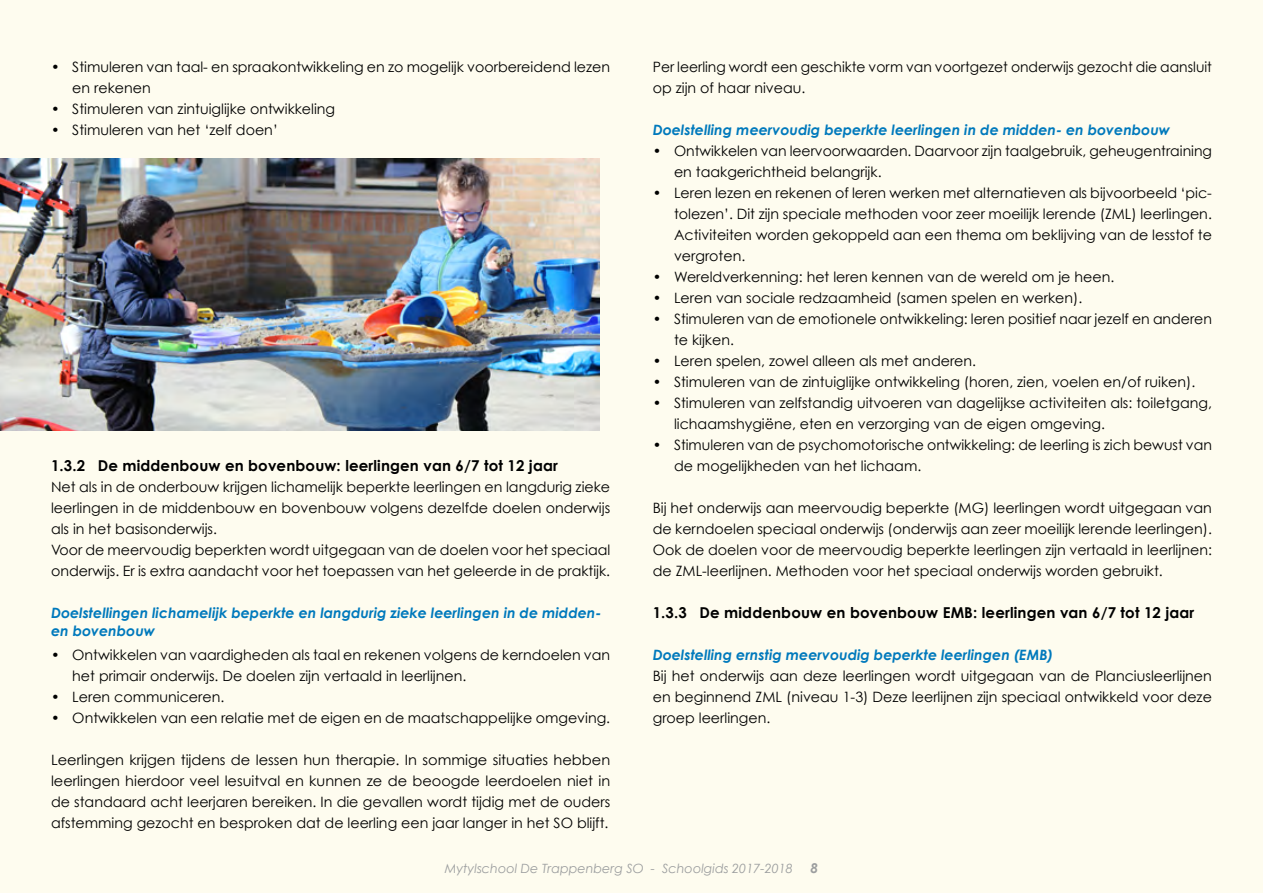
<style>
.page{position:relative;width:1263px;height:893px;background:#fefcef}
.page>*{position:absolute;margin:0;border:0;box-sizing:border-box;transform-origin:0 0}
.t1{font:700 15px "Century Gothic";letter-spacing:.01em;color:#000}
.t2{font:14.25px/21px "Century Gothic";color:#000}
.t3{font:italic 700 14.25px/18px "Century Gothic";color:#0079bc}
.t4{font:italic 700 13.5px "Century Gothic";color:#9c9e9f}
.t5{font:italic 12.75px "Century Gothic";color:#9c9e9f}
</style>
<div class="page">
<img style="left:0;top:159px;width:599px;height:272px">
<p class="t2" style="left:72px;top:56px;width:539px;text-indent:-21px">• Stimuleren van taal- en spraakontwikkeling en zo mogelijk voorbereidend lezen en rekenen</p>
<p class="t2" style="left:51px;top:98px;width:286px">• Stimuleren van zintuiglijke ontwikkeling</p>
<p class="t2" style="left:51px;top:119px;width:228px">• Stimuleren van het ‘zelf doen’</p>
<p class="t1" style="left:51px;top:456px;width:508px">1.3.2 De middenbouw en bovenbouw: leerlingen van 6/7 tot 12 jaar</p>
<p class="t2" style="left:51px;top:476px;width:561px">Net als in de onderbouw krijgen lichamelijk beperkte leerlingen en langdurig zieke leerlingen in de middenbouw en bovenbouw volgens dezelfde doelen onderwijs als in het basisonderwijs.<br>Voor de meervoudig beperkten wordt uitgegaan van de doelen voor het speciaal onderwijs. Er is extra aandacht voor het toepassen van het geleerde in de praktijk.</p>
<p class="t3" style="left:51px;top:603px;width:552px">Doelstellingen lichamelijk beperkte en langdurig zieke leerlingen in de midden&shy;en bovenbouw</p>
<p class="t2" style="left:72px;top:644px;width:539px;text-indent:-21px">• Ontwikkelen van vaardigheden als taal en rekenen volgens de kerndoelen van het primair onderwijs. De doelen zijn vertaald in leerlijnen.</p>
<p class="t2" style="left:51px;top:686px;width:175px">• Leren communiceren.</p>
<p class="t2" style="left:51px;top:707px;width:561px">• Ontwikkelen van een relatie met de eigen en de maatschappelijke omgeving.</p>
<p class="t2" style="left:51px;top:749px;width:561px;text-align:justify">Leerlingen krijgen tijdens de lessen hun therapie. In sommige situaties hebben leerlingen hierdoor veel lesuitval en kunnen ze de beoogde leerdoelen niet in de standaard acht leerjaren bereiken. In die gevallen wordt tijdig met de ouders afstemming gezocht en besproken dat de leerling een jaar langer in het SO blijft.</p>
<p class="t2" style="left:653px;top:56px;width:561px">Per leerling wordt een geschikte vorm van voortgezet onderwijs gezocht die aansluit op zijn of haar niveau.</p>
<p class="t3" style="left:653px;top:120px;width:519px">Doelstelling meervoudig beperkte leerlingen in de midden- en bovenbouw</p>
<p class="t2" style="left:674px;top:140px;width:539px;text-indent:-21px">• Ontwikkelen van leervoorwaarden. Daarvoor zijn taalgebruik, geheugentraining en taakgerichtheid belangrijk.</p>
<p class="t2" style="left:674px;top:182px;width:539px;text-align:justify;text-indent:-21px">• Leren lezen en rekenen of leren werken met alternatieven als bijvoorbeeld ‘pic&shy;tolezen’. Dit zijn speciale methoden voor zeer moeilijk lerende (ZML) leerlingen.<br>Activiteiten worden gekoppeld aan een thema om beklijving van de lesstof te vergroten.</p>
<p class="t2" style="left:653px;top:266px;width:463px">• Wereldverkenning: het leren kennen van de wereld om je heen.</p>
<p class="t2" style="left:653px;top:287px;width:431px">• Leren van sociale redzaamheid (samen spelen en werken).</p>
<p class="t2" style="left:674px;top:308px;width:539px;text-indent:-21px">• Stimuleren van de emotionele ontwikkeling: leren positief naar jezelf en anderen te kijken.</p>
<p class="t2" style="left:653px;top:350px;width:325px">• Leren spelen, zowel alleen als met anderen.</p>
<p class="t2" style="left:653px;top:371px;width:544px">• Stimuleren van de zintuiglijke ontwikkeling (horen, zien, voelen en/of ruiken).</p>
<p class="t2" style="left:674px;top:392px;width:539px;text-indent:-21px">• Stimuleren van zelfstandig uitvoeren van dagelijkse activiteiten als: toiletgang, lichaamshygiëne, eten en verzorging van de eigen omgeving.</p>
<p class="t2" style="left:674px;top:434px;width:539px;text-indent:-21px">• Stimuleren van de psychomotorische ontwikkeling: de leerling is zich bewust van de mogelijkheden van het lichaam.</p>
<p class="t2" style="left:653px;top:497px;width:561px;text-align:justify">Bij het onderwijs aan meervoudig beperkte (MG) leerlingen wordt uitgegaan van de kerndoelen speciaal onderwijs (onderwijs aan zeer moeilijk lerende leerlingen).<br>Ook de doelen voor de meervoudig beperkte leerlingen zijn vertaald in leerlijnen: de ZML-leerlijnen. Methoden voor het speciaal onderwijs worden gebruikt.</p>
<p class="t1" style="left:653px;top:603px;width:543px">1.3.3 De middenbouw en bovenbouw EMB: leerlingen van 6/7 tot 12 jaar</p>
<p class="t3" style="left:653px;top:645px;width:402px">Doelstelling ernstig meervoudig beperkte leerlingen (EMB)</p>
<p class="t2" style="left:653px;top:665px;width:561px;text-align:justify">Bij het onderwijs aan deze leerlingen wordt uitgegaan van de Planciusleerlijnen en beginnend ZML (niveau 1-3) Deze leerlijnen zijn speciaal ontwikkeld voor deze groep leerlingen.</p>
<p class="t5" style="left:445px;top:860px;width:350px">Mytylschool De Trappenberg SO - Schoolgids 2017-2018</p>
<p class="t4" style="left:811px;top:859px;width:9px">8</p>
</div>
